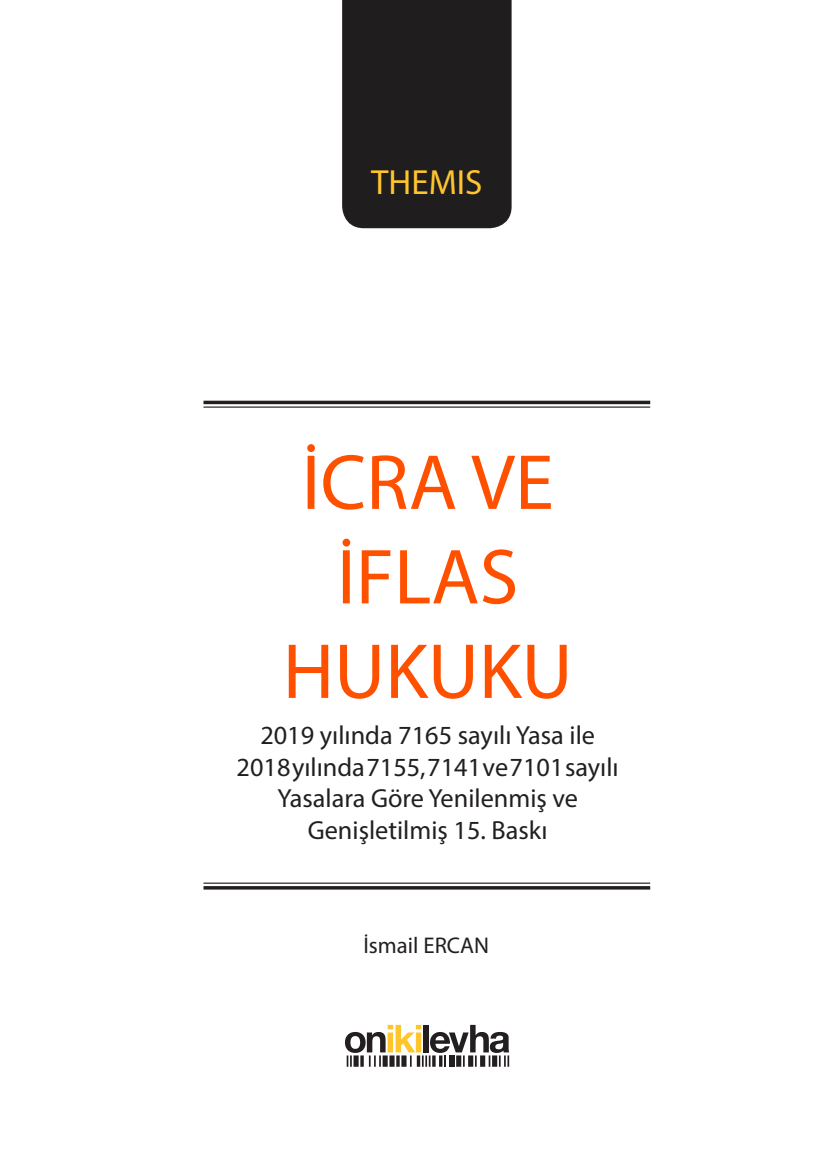
<style>
.page{position:relative;width:819px;height:1166px;background:#fff}
.page>*{position:absolute;margin:0;border:0;box-sizing:border-box;transform-origin:0 0}
.t1{font:78.75px/94.5px "Myriad Pro";color:#ff5000;text-align:center}
.t2{font:35px "Myriad Pro";color:#ffc52d}
.t3{font:26.25px/31.5px "Myriad Pro";color:#231f20;text-align:center}
.t4{font:22.75px "Myriad Pro";color:#231f20}
</style>
<div class="page">
<div style="left:342px;top:0;width:170px;height:229px;background:#201d1e"></div>
<hr style="left:203px;top:886px;width:447px;height:3px;background:#231f20">
<hr style="left:203px;top:882px;width:447px;height:2px;background:#231f20">
<hr style="left:203px;top:401px;width:447px;height:3px;background:#231f20">
<hr style="left:203px;top:406px;width:447px;height:2px;background:#231f20">
<svg style="left:345px;top:1025px;width:164px;height:42px"></svg>
<div style="left:449px;top:1055px;width:5px;height:12px;background:#231f20"></div>
<h2 class="t2" style="left:371px;top:161px;width:113px">THEMIS</h2>
<h1 class="t1" style="left:283px;top:434px;width:291px">İCRA VE<br>İFLAS<br>HUKUKU</h1>
<p class="t3" style="left:236px;top:719px;width:383px">2019 yılında 7165 sayılı Yasa ile<br>2018 yılında 7155, 7141 ve 7101 sayılı<br>Yasalara Göre Yenilenmiş ve<br>Genişletilmiş 15. Baskı</p>
<p class="t4" style="left:363px;top:931px;width:127px">İsmail ERCAN</p>
</div>
